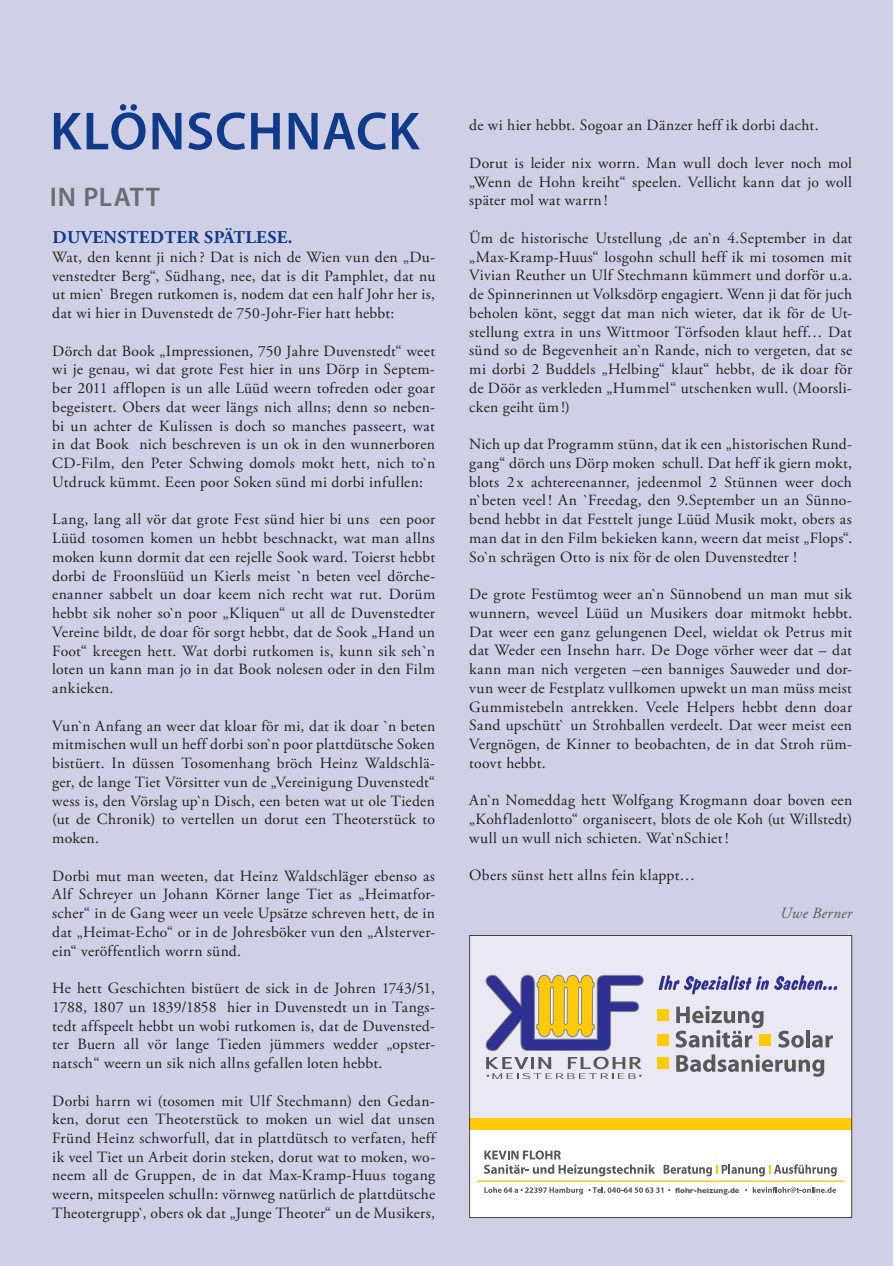
<style>
.page{position:relative;width:896px;height:1266px;background:#fff}
.page>*{position:absolute;margin:0;border:0;box-sizing:border-box;transform-origin:0 0}
.t1{font:600 54px "Myriad Pro";letter-spacing:.015em;color:#103b8a}
.t2{font:600 27px "Myriad Pro";letter-spacing:.035em;color:#6c6d70}
.t3{font:700 18px "Adobe Garamond Pro";letter-spacing:.02em;color:#103b8a}
.t4{font:15.6px/18.8px "Adobe Garamond Pro";letter-spacing:.015em;color:#231f20;text-align:justify}
.t5{font:italic 15.6px "Adobe Garamond Pro";letter-spacing:.02em;color:#57585a}
.t6{font:700 7.8px "Gill Sans";color:#57585a}
</style>
<div class="page">
<div style="left:0;top:0;width:892px;height:1265px;background:#cfd0e6"></div>
<svg style="left:469px;top:935px;width:383px;height:282px;fill:#e9e8f3"></svg>
<svg style="left:485px;top:974px;width:158px;height:104px"></svg>
<h1 class="t1" style="left:50px;top:111px;width:371px">KLÖNSCHNACK</h1>
<h2 class="t2" style="left:50px;top:186px;width:112px">IN PLATT</h2>
<p class="t3" style="left:52px;top:226px;width:241px">DUVENSTEDTER SPÄTLESE.</p>
<p class="t4" style="left:52px;top:249px;width:384px">Wat, den kennt ji nich ? Dat is nich de Wien vun den „Du&shy;venstedter Berg“, Südhang, nee, dat is dit Pamphlet, dat nu ut mien` Bregen rutkomen is, nodem dat een half Johr her is, dat wi hier in Duvenstedt de 750-Johr-Fier hatt hebbt:</p>
<p class="t4" style="left:52px;top:342px;width:384px">Dörch dat Book „Impressionen, 750 Jahre Duvenstedt“ weet wi je genau, wi dat grote Fest hier in uns Dörp in Septem&shy;ber 2011 afflopen is un alle Lüüd weern tofreden oder goar begeistert. Obers dat weer längs nich allns; denn so neben&shy;bi un achter de Kulissen is doch so manches passeert, wat in dat Book nich beschreven is un ok in den wunnerboren CD-Film, den Peter Schwing domols mokt hett, nich to`n Utdruck kümmt. Eeen poor Soken sünd mi dorbi infullen:</p>
<p class="t4" style="left:52px;top:511px;width:384px">Lang, lang all vör dat grote Fest sünd hier bi uns een poor Lüüd tosomen komen un hebbt beschnackt, wat man allns moken kunn dormit dat een rejelle Sook ward. Toierst hebbt dorbi de Froonslüüd un Kierls meist `n beten veel dörche&shy;enanner sabbelt un doar keem nich recht wat rut. Dorüm hebbt sik noher so`n poor „Kliquen“ ut all de Duvenstedter Vereine bildt, de doar för sorgt hebbt, dat de Sook „Hand un Foot“ kreegen hett. Wat dorbi rutkomen is, kunn sik seh`n loten un kann man jo in dat Book nolesen oder in den Film ankieken.</p>
<p class="t4" style="left:52px;top:717px;width:384px">Vun`n Anfang an weer dat kloar för mi, dat ik doar `n beten mitmischen wull un heff dorbi son`n poor plattdütsche Soken bistüert. In düssen Tosomenhang bröch Heinz Waldschlä&shy;ger, de lange Tiet Vörsitter vun de „Vereinigung Duvenstedt“ wess is, den Vörslag up`n Disch, een beten wat ut ole Tieden (ut de Chronik) to vertellen un dorut een Theoterstück to moken.</p>
<p class="t4" style="left:52px;top:867px;width:384px">Dorbi mut man weeten, dat Heinz Waldschläger ebenso as Alf Schreyer un Johann Körner lange Tiet as „Heimatfor&shy;scher“ in de Gang weer un veele Upsätze schreven hett, de in dat „Heimat-Echo“ or in de Johresböker vun den „Alsterver&shy;ein“ veröffentlich worrn sünd.</p>
<p class="t4" style="left:52px;top:979px;width:384px">He hett Geschichten bistüert de sick in de Johren 1743/51, 1788, 1807 un 1839/1858 hier in Duvenstedt un in Tangs&shy;tedt affspeelt hebbt un wobi rutkomen is, dat de Duvensted&shy;ter Buern all vör lange Tieden jümmers wedder „opster&shy;natsch“ weern un sik nich allns gefallen loten hebbt.</p>
<p class="t4" style="left:52px;top:1092px;width:384px">Dorbi harrn wi (tosomen mit Ulf Stechmann) den Gedan&shy;ken, dorut een Theoterstück to moken un wiel dat unsen Fründ Heinz schworfull, dat in plattdütsch to verfaten, heff ik veel Tiet un Arbeit dorin steken, dorut wat to moken, wo&shy;neem all de Gruppen, de in dat Max-Kramp-Huus togang weern, mitspeelen schulln: vörnweg natürlich de plattdütsche Theotergrupp`, obers ok dat „Junge Theoter“ un de Musikers,</p>
<p class="t4" style="left:469px;top:117px;width:351px">de wi hier hebbt. Sogoar an Dänzer heff ik dorbi dacht.</p>
<p class="t4" style="left:469px;top:155px;width:384px">Dorut is leider nix worrn. Man wull doch lever noch mol „Wenn de Hohn kreiht“ speelen. Vellicht kann dat jo woll später mol wat warrn !</p>
<p class="t4" style="left:469px;top:230px;width:384px">Üm de historische Utstellung ,de an`n 4.September in dat „Max-Kramp-Huus“ losgohn schull heff ik mi tosomen mit Vivian Reuther un Ulf Stechmann kümmert und dorför u.a. de Spinnerinnen ut Volksdörp engagiert. Wenn ji dat för juch beholen könt, seggt dat man nich wieter, dat ik för de Ut&shy;stellung extra in uns Wittmoor Törfsoden klaut heff… Dat sünd so de Begevenheit an`n Rande, nich to vergeten, dat se mi dorbi 2 Buddels „Helbing“ klaut“ hebbt, de ik doar för de Döör as verkleden „Hummel“ utschenken wull. (Moorsli&shy;cken geiht üm !)</p>
<p class="t4" style="left:469px;top:436px;width:384px">Nich up dat Programm stünn, dat ik een „historischen Rund&shy;gang“ dörch uns Dörp moken schull. Dat heff ik giern mokt, blots 2 x achtereenanner, jedeenmol 2 Stünnen weer doch n`beten veel ! An `Freedag, den 9.September un an Sünno&shy;bend hebbt in dat Festtelt junge Lüüd Musik mokt, obers as man dat in den Film bekieken kann, weern dat meist „Flops“.<br>So`n schrägen Otto is nix för de olen Duvenstedter !</p>
<p class="t4" style="left:469px;top:586px;width:384px">De grote Festümtog weer an`n Sünnobend un man mut sik wunnern, weveel Lüüd un Musikers doar mitmokt hebbt.<br>Dat weer een ganz gelungenen Deel, wieldat ok Petrus mit dat Weder een Insehn harr. De Doge vörher weer dat – dat kann man nich vergeten –een banniges Sauweder und dor&shy;vun weer de Festplatz vullkomen upwekt un man müss meist Gummistebeln antrekken. Veele Helpers hebbt denn doar Sand upschütt` un Strohballen verdeelt. Dat weer meist een Vergnögen, de Kinner to beobachten, de in dat Stroh rüm&shy;toovt hebbt.</p>
<p class="t4" style="left:469px;top:792px;width:384px">An`n Nomeddag hett Wolfgang Krogmann doar boven een „Kohfladenlotto“ organiseert, blots de ole Koh (ut Willstedt) wull un wull nich schieten. Wat`nSchiet !</p>
<p class="t4" style="left:469px;top:867px;width:227px">Obers sünst hett allns fein klappt…</p>
<p class="t5" style="left:780px;top:906px;width:73px">Uwe Berner</p>
<p class="t6" style="left:675px;top:1185px;width:66px">flohr-heizung.de</p>
</div>
